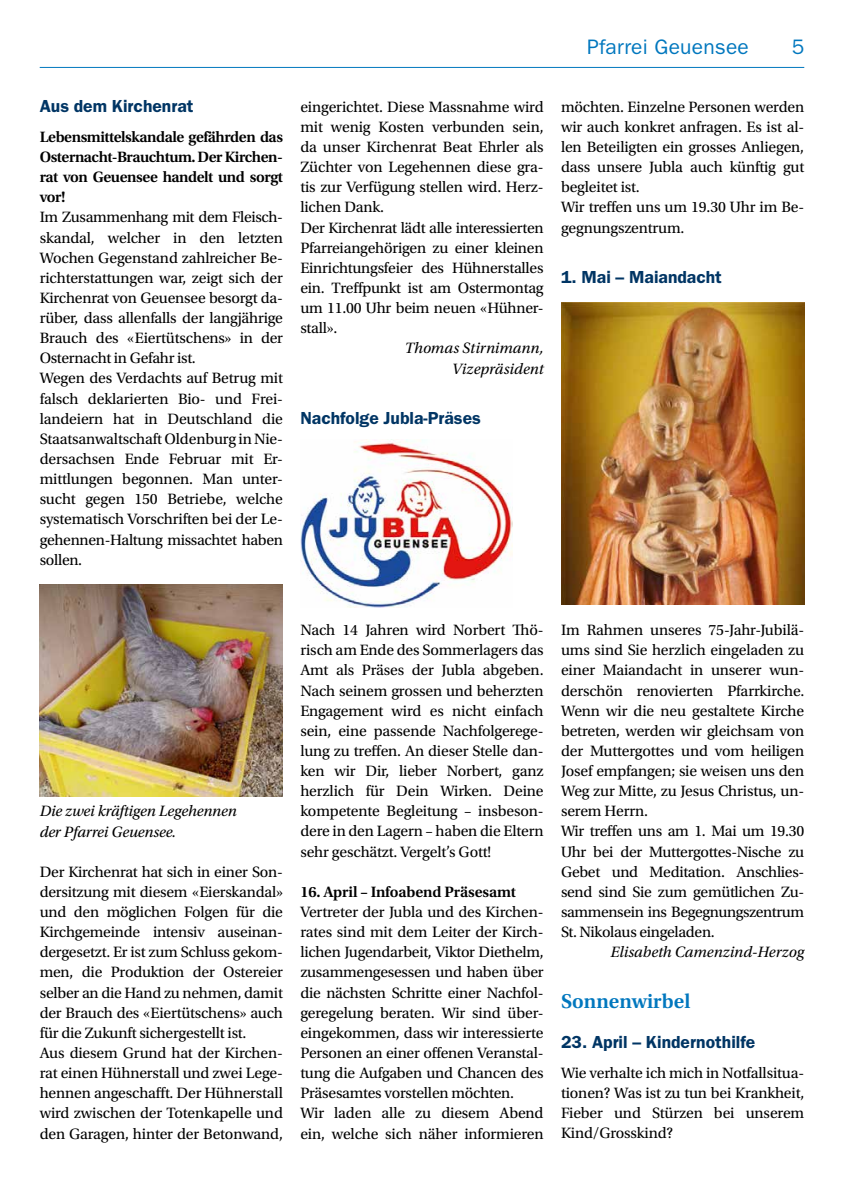
<style>
.page{position:relative;width:844px;height:1191px;background:#fff}
.page>*{position:absolute;margin:0;border:0;box-sizing:border-box;transform-origin:0 0}
.t1{font:21px "ITC Franklin Gothic Std";letter-spacing:.01em;color:#0077be}
.t2{font:600 21px "Utopia Std";color:#0077be}
.t3{font:600 17.5px "ITC Franklin Gothic Std";color:#003564}
.t4{font:15.75px/20.1px "Utopia Std";letter-spacing:-.01em;color:#000}
.t5{font:italic 15.75px/20.1px "Utopia Std";letter-spacing:-.005em;color:#000}
.t6{font:600 15.75px/20.1px "Utopia Std";letter-spacing:-.03em;color:#000}
.t7{font:600 15.75px "Utopia Std";letter-spacing:-.01em;color:#000}
</style>
<div class="page">
<hr style="left:40px;top:67px;width:764px;height:1px;background:#0077be">
<img style="left:40px;top:585px;width:243px;height:211px">
<img style="left:300px;top:440px;width:212px;height:167px">
<img style="left:561px;top:303px;width:243px;height:302px">
<h1 class="t1" style="left:587px;top:35px;width:163px">Pfarrei Geuensee</h1>
<h1 class="t1" style="left:791px;top:35px;width:14px">5</h1>
<p class="t3" style="left:40px;top:95px;width:155px">Aus dem Kirchenrat</p>
<p class="t6" style="left:40px;top:127px;width:245px">Lebensmittelskandale gefährden das<br>Osternacht-Brauchtum. Der Kirchen&shy;rat von Geuensee handelt und sorgt vor!</p>
<p class="t4" style="left:40px;top:207px;width:245px">Im Zusammenhang mit dem Fleisch&shy;skandal, welcher in den letzten Wochen Gegenstand zahlreicher Be&shy;richterstattungen war, zeigt sich der Kirchenrat von Geuensee besorgt da&shy;rüber, dass allenfalls der langjährige Brauch des «Eiertütschens» in der Osternacht in Gefahr ist.<br>Wegen des Verdachts auf Betrug mit falsch deklarierten Bio- und Frei&shy;landeiern hat in Deutschland die Staatsanwaltschaft Oldenburg in Nie&shy;dersachsen Ende Februar mit Er&shy;mittlungen begonnen. Man unter&shy;sucht gegen 150 Betriebe, welche systematisch Vorschriften bei der Le&shy;gehennen-Haltung missachtet haben sollen.</p>
<p class="t4" style="left:300px;top:97px;width:245px">eingerichtet. Diese Massnahme wird mit wenig Kosten verbunden sein, da unser Kirchenrat Beat Ehrler als<br>Züchter von Legehennen diese gra&shy;tis zur Verfügung stellen wird. Herz&shy;lichen Dank.<br>Der Kirchenrat lädt alle interessierten<br>Pfarreiangehörigen zu einer kleinen<br>Einrichtungsfeier des Hühnerstalles ein. Treffpunkt ist am Ostermontag um 11.00 Uhr beim neuen «Hühner&shy;stall».</p>
<p class="t5" style="left:405px;top:338px;width:140px;text-align:right">Thomas Stirnimann,<br>Vizepräsident</p>
<p class="t3" style="left:300px;top:407px;width:182px">Nachfolge Jubla-Präses</p>
<p class="t4" style="left:561px;top:97px;width:245px">möchten. Einzelne Personen werden wir auch konkret anfragen. Es ist al&shy;len Beteiligten ein grosses Anliegen, dass unsere Jubla auch künftig gut begleitet ist.<br>Wir treffen uns um 19.30 Uhr im Be&shy;gegnungszentrum.</p>
<p class="t3" style="left:561px;top:266px;width:162px">1. Mai – Maiandacht</p>
<p class="t5" style="left:40px;top:801px;width:198px">Die zwei kräftigen Legehennen der Pfarrei Geuensee.</p>
<p class="t4" style="left:40px;top:862px;width:245px">Der Kirchenrat hat sich in einer Son&shy;dersitzung mit diesem «Eierskandal» und den möglichen Folgen für die Kirchgemeinde intensiv auseinan&shy;dergesetzt. Er ist zum Schluss gekom&shy;men, die Produktion der Ostereier selber an die Hand zu nehmen, damit der Brauch des «Eiertütschens» auch für die Zukunft sichergestellt ist.<br>Aus diesem Grund hat der Kirchen&shy;rat einen Hühnerstall und zwei Lege&shy;hennen angeschafft. Der Hühnerstall wird zwischen der Totenkapelle und den Garagen, hinter der Betonwand,</p>
<p class="t4" style="left:300px;top:620px;width:245px;text-align:justify">Nach 14 Jahren wird Norbert Thö&shy;risch am Ende des Sommerlagers das Amt als Präses der Jubla abgeben.<br>Nach seinem grossen und beherzten Engagement wird es nicht einfach sein, eine passende Nachfolgerege&shy;lung zu treffen. An dieser Stelle dan&shy;ken wir Dir, lieber Norbert, ganz herzlich für Dein Wirken. Deine kompetente Begleitung – insbeson&shy;dere in den Lagern – haben die Eltern sehr geschätzt. Vergelt’s Gott!</p>
<p class="t7" style="left:300px;top:883px;width:217px">16. April – Infoabend Präsesamt</p>
<p class="t4" style="left:300px;top:902px;width:245px">Vertreter der Jubla und des Kirchen&shy;rates sind mit dem Leiter der Kirch&shy;lichen Jugendarbeit, Viktor Diethelm, zusammengesessen und haben über die nächsten Schritte einer Nachfol&shy;geregelung beraten. Wir sind über&shy;eingekommen, dass wir interessierte Personen an einer offenen Veranstal&shy;tung die Aufgaben und Chancen des Präsesamtes vorstellen möchten.<br>Wir laden alle zu diesem Abend ein, welche sich näher informieren</p>
<p class="t4" style="left:561px;top:620px;width:245px">Im Rahmen unseres 75-Jahr-Jubilä&shy;ums sind Sie herzlich eingeladen zu einer Maiandacht in unserer wun&shy;derschön renovierten Pfarrkirche.<br>Wenn wir die neu gestaltete Kirche betreten, werden wir gleichsam von der Muttergottes und vom heiligen<br>Josef empfangen; sie weisen uns den<br>Weg zur Mitte, zu Jesus Christus, un&shy;serem Herrn.<br>Wir treffen uns am 1. Mai um 19.30<br>Uhr bei der Muttergottes-Nische zu<br>Gebet und Meditation. Anschlies&shy;send sind Sie zum gemütlichen Zu&shy;sammensein ins Begegnungszentrum<br>St. Nikolaus eingeladen.</p>
<p class="t5" style="left:610px;top:942px;width:195px">Elisabeth Camenzind-Herzog</p>
<h1 class="t2" style="left:561px;top:989px;width:131px">Sonnenwirbel</h1>
<p class="t3" style="left:561px;top:1031px;width:195px">23. April – Kindernothilfe</p>
<p class="t4" style="left:561px;top:1063px;width:245px;text-align:justify">Wie verhalte ich mich in Notfallsitua&shy;tionen? Was ist zu tun bei Krankheit, Fieber und Stürzen bei unserem Kind/Grosskind?</p>
</div>
